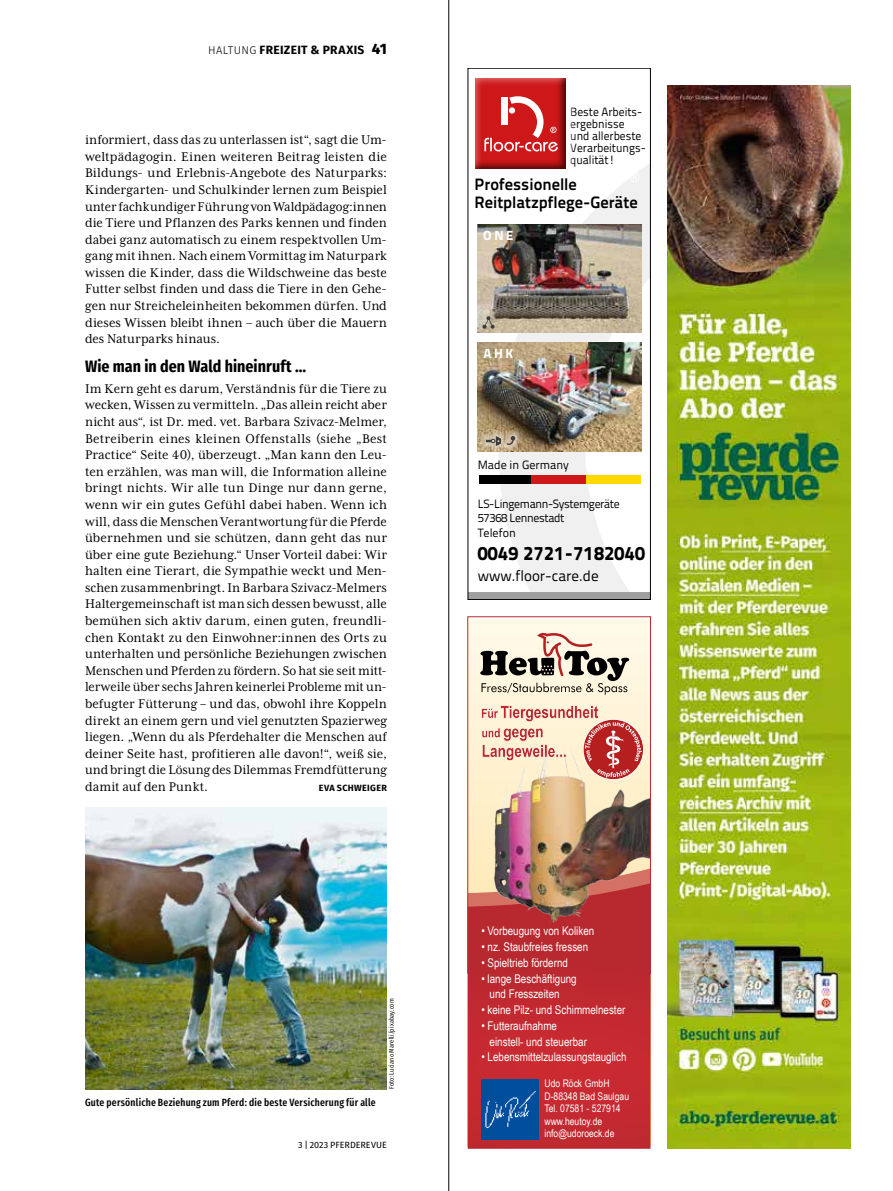
<style>
.page{position:relative;width:893px;height:1191px;background:#fff}
.page>*{position:absolute;margin:0;border:0;box-sizing:border-box;transform-origin:0 0}
.t1{font:800 19.5px "Titillium Text 22 L";letter-spacing:.02em;color:#000;scale:.96 1}
.t2{font:700 16.5px/18px "Titillium Text 22 L";color:#000}
.t3{font:700 16.5px "Fira Sans Condensed";letter-spacing:.005em;color:#000}
.t4{font:15px "Titillium Text 22 L";color:#000}
.t5{font:14.55px/16.5px "Mrs Eaves XL Serif Nar OT";color:#000;text-align:justify}
.t6{font:800 13.2px "Titillium Text 22 L";letter-spacing:.2em;color:#fff}
.t7{font:12px/15.8px "Arial Narrow";color:#fff}
.t8{font:12px/12px "Titillium Text 22 L";color:#000;scale:.96 1}
.t9{font:12px/14.4px "Titillium Text 22 L";letter-spacing:-.03em;color:#000}
.t10{font:700 12px "Fira Sans";letter-spacing:.025em;color:#000}
.t11{font:12px "Titillium Text 22 L";color:#000}
.t12{font:10.5px/12.6px "Arial Narrow";color:#fff}
.t13{font:500 10.5px "Fira Sans Compressed";letter-spacing:.02em;color:#000}
.t14{font:9px "Fira Sans";color:#000}
.t15{font:700 9px "Fira Sans";letter-spacing:.035em;color:#000}
.t16{font:6.75px "Fira Sans Compressed";letter-spacing:.02em;color:#000}
.s1{font-weight:300;font-size:11.25px}
.s2{font-weight:800;font-size:15px}
</style>
<div class="page">
<hr style="left:448px;top:0;width:1px;height:1191px;background:#000">
<img style="left:85px;top:807px;width:301px;height:282px">
<svg style="left:498px;top:165px;width:151px;height:427px;fill:#f0f0f0"></svg>
<div style="left:468px;top:592px;width:182px;height:7px;background:#9f9f9f"></div>
<div style="left:468px;top:68px;width:183px;height:532px;border:1px solid #000"></div>
<div style="left:479px;top:476px;width:54px;height:8px;background:#000"></div>
<div style="left:532px;top:476px;width:54px;height:8px;background:#cd1719"></div>
<div style="left:586px;top:476px;width:55px;height:8px;background:#ffd800"></div>
<svg style="left:576px;top:165px;width:70px;height:3px"></svg>
<div style="left:473px;top:77px;width:103px;height:102px;background:#fff"></div>
<div style="left:472px;top:77px;width:94px;height:93px;background:#000;opacity:.65"></div>
<svg style="left:484px;top:96px;width:74px;height:55px"></svg>
<img style="left:477px;top:224px;width:164px;height:108px">
<svg style="left:482px;top:316px;width:13px;height:13px"></svg>
<img style="left:478px;top:342px;width:164px;height:110px">
<svg style="left:478px;top:429px;width:45px;height:24px"></svg>
<svg style="left:507px;top:436px;width:8px;height:9px"></svg>
<svg style="left:486px;top:436px;width:15px;height:10px"></svg>
<div style="left:468px;top:619px;width:183px;height:527px;background:#fff7e1"></div>
<svg style="left:468px;top:944px;width:183px;height:204px;background:#c12931"></svg>
<svg style="left:480px;top:632px;width:149px;height:62px"></svg>
<img style="left:470px;top:730px;width:179px;height:214px">
<img style="left:481px;top:1079px;width:57px;height:60px">
<div style="left:468px;top:617px;width:183px;height:356px;border:1px solid #fff"></div>
<svg style="left:481px;top:705px;width:161px;height:72px"></svg>
<img style="left:668px;top:85px;width:182px;height:1063px">
<p class="t10" style="left:208px;top:40px;width:180px"><span class="s1">HALTUNG</span> FREIZEIT &amp; PRAXIS <span class="s2">41</span></p>
<p class="t5" style="left:85px;top:131px;width:303px">informiert, dass das zu unterlassen ist“, sagt die Um&shy;weltpädagogin. Einen weiteren Beitrag leisten die Bildungs- und Erlebnis-Angebote des Naturparks:<br>Kindergarten- und Schulkinder lernen zum Beispiel unter fachkundiger Führung von Waldpädagog:innen die Tiere und Pflanzen des Parks kennen und finden dabei ganz automatisch zu einem respektvollen Um&shy;gang mit ihnen. Nach einem Vormittag im Naturpark wissen die Kinder, dass die Wildschweine das beste Futter selbst finden und dass die Tiere in den Gehe&shy;gen nur Streicheleinheiten bekommen dürfen. Und dieses Wissen bleibt ihnen – auch über die Mauern des Naturparks hinaus.</p>
<p class="t3" style="left:85px;top:351px;width:223px">Wie man in den Wald hineinruft …</p>
<p class="t5" style="left:85px;top:380px;width:303px">Im Kern geht es darum, Verständnis für die Tiere zu wecken, Wissen zu vermitteln. „Das allein reicht aber nicht aus“, ist Dr. med. vet. Barbara Szivacz-Melmer, Betreiberin eines kleinen Offenstalls (siehe „Best Practice“ Seite 40), überzeugt. „Man kann den Leu&shy;ten erzählen, was man will, die Information alleine bringt nichts. Wir alle tun Dinge nur dann gerne, wenn wir ein gutes Gefühl dabei haben. Wenn ich will, dass die Menschen Verantwortung für die Pferde übernehmen und sie schützen, dann geht das nur über eine gute Beziehung.“ Unser Vorteil dabei: Wir halten eine Tierart, die Sympathie weckt und Men&shy;schen zusammenbringt. In Barbara Szivacz-Melmers Haltergemeinschaft ist man sich dessen bewusst, alle bemühen sich aktiv darum, einen guten, freundli&shy;chen Kontakt zu den Einwohner:innen des Orts zu unterhalten und persönliche Beziehungen zwischen Menschen und Pferden zu fördern. So hat sie seit mitt&shy;lerweile über sechs Jahren keinerlei Probleme mit un&shy;befugter Fütterung – und das, obwohl ihre Koppeln direkt an einem gern und viel genutzten Spazierweg liegen. „Wenn du als Pferdehalter die Menschen auf deiner Seite hast, profitieren alle davon!“, weiß sie, und bringt die Lösung des Dilemmas Fremdfütterung damit auf den Punkt.</p>
<p class="t15" style="left:319px;top:780px;width:64px">EVA SCHWEIGER</p>
<p class="t13" style="left:85px;top:1094px;width:292px">Gute persönliche Beziehung zum Pferd: die beste Versicherung für alle</p>
<p class="t16" style="left:387px;top:1089px;width:92px;rotate:-90deg">Foto: Luciano Marelli/pixabay.com</p>
<p class="t14" style="left:298px;top:1138px;width:90px">3 | 2023 PFERDEREVUE</p>
<p class="t8" style="left:570px;top:105px;width:80px">Beste Arbeits&shy;ergebnisse und allerbeste<br>Verarbeitungs&shy;qualität!</p>
<p class="t2" style="left:475px;top:174px;width:165px">Professionelle<br>Reitplatzpflege-Geräte</p>
<p class="t6" style="left:483px;top:225px;width:32px">ONE</p>
<p class="t6" style="left:484px;top:343px;width:31px">AHK</p>
<p class="t11" style="left:478px;top:456px;width:93px">Made in Germany</p>
<p class="t9" style="left:478px;top:496px;width:144px">LS-Lingemann-Systemgeräte<br>57368 Lennestadt<br>Telefon</p>
<h1 class="t1" style="left:478px;top:538px;width:176px">0049 2721-7182040</h1>
<p class="t4" style="left:478px;top:565px;width:123px">www.floor-care.de</p>
<p class="t7" style="left:481px;top:923px;width:114px">• Vorbeugung von Koliken</p>
<p class="t7" style="left:481px;top:938px;width:108px">• nz. Staubfreies fressen</p>
<p class="t7" style="left:481px;top:954px;width:88px">• Spieltrieb fördernd</p>
<p class="t7" style="left:490px;top:970px;width:89px;text-indent:-8px">• lange Beschäftigung und Fresszeiten</p>
<p class="t7" style="left:481px;top:1001px;width:145px">• keine Pilz- und Schimmelnester</p>
<p class="t7" style="left:490px;top:1017px;width:99px;text-indent:-8px">• Futteraufnahme einstell- und steuerbar</p>
<p class="t7" style="left:481px;top:1048px;width:147px">• Lebensmittelzulassungstauglich</p>
<p class="t12" style="left:544px;top:1076px;width:86px">Udo Röck GmbH<br>D-88348 Bad Saulgau<br>Tel. 07581 - 527914 www.heutoy.de info@udoroeck.de</p>
</div>
